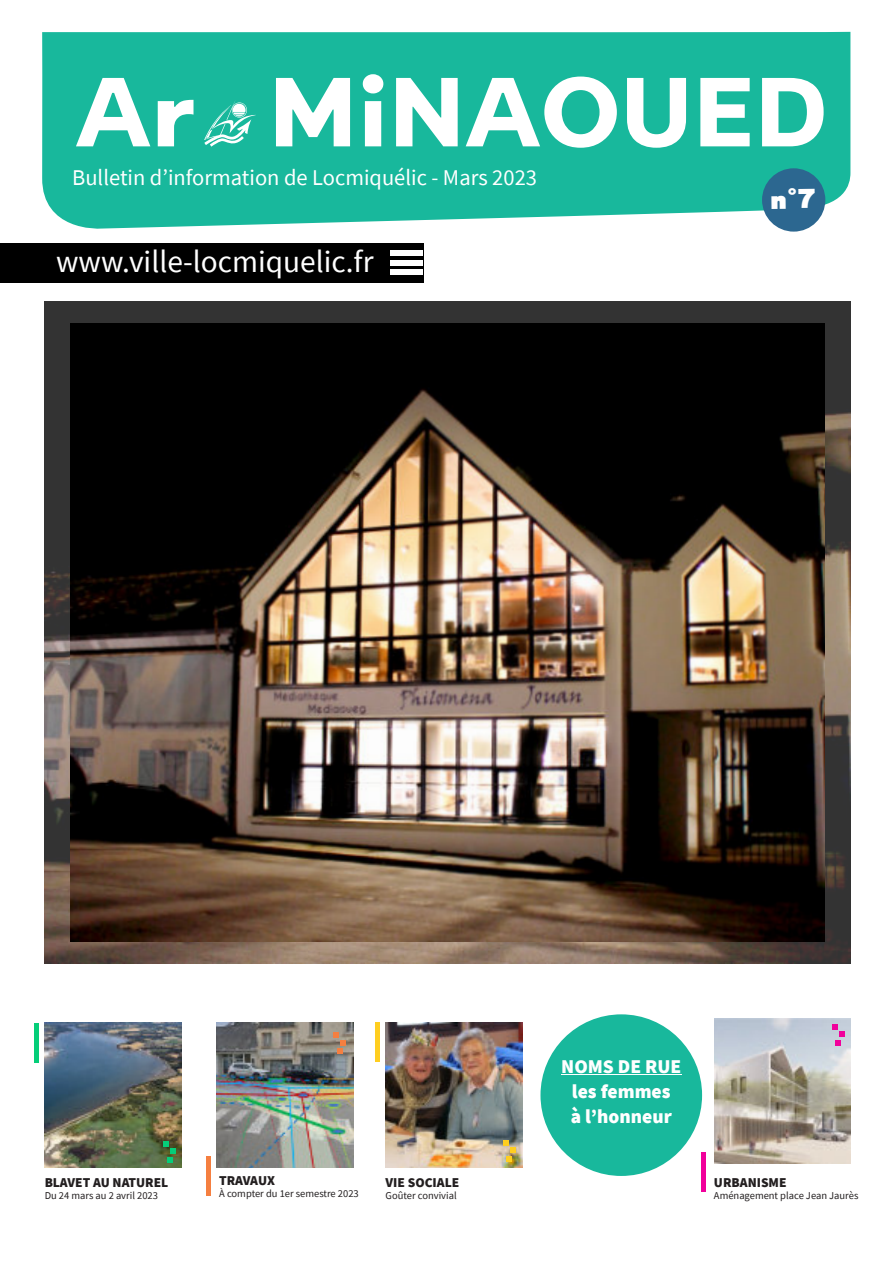
<style>
.page{position:relative;width:893px;height:1263px;background:#fff}
.page>*{position:absolute;margin:0;border:0;box-sizing:border-box;transform-origin:0 0}
.t1{font:700 97.8px "FONTSPRINGDEMO Quickflio";color:#fff}
.t2{font:31.35px "Source Sans Pro";color:#fff}
.t3{font:22.5px "Source Sans Pro";color:#fff}
.t4{font:900 19.5px/24.9px "Source Sans Pro";color:#fff;text-align:center}
.t5{font:900 13.5px "Source Sans Pro";color:#231f20}
.t6{font:10.5px "Source Sans Pro";color:#231f20}
</style>
<div class="page">
<div style="left:42px;top:32px;width:808px;height:199px;background:#18b89c"></div>
<div style="left:540px;top:1014px;width:162px;height:162px;background:#18b89c;border-radius:50%"></div>
<div style="left:762px;top:168px;width:63px;height:64px;background:#2c6790;border-radius:50%"></div>
<div style="left:0;top:243px;width:423px;height:40px;background:#000"></div>
<div style="left:390px;top:260px;width:33px;height:5px;background:#fff"></div>
<div style="left:390px;top:251px;width:33px;height:5px;background:#fff"></div>
<div style="left:390px;top:269px;width:33px;height:6px;background:#fff"></div>
<hr style="left:561px;top:1074px;width:120px;height:1px;background:#fff">
<svg style="left:204px;top:100px;width:52px;height:47px;background:#51c9b4"></svg>
<img style="left:45px;top:1023px;width:136px;height:145px">
<img style="left:217px;top:1023px;width:136px;height:145px">
<img style="left:386px;top:1022px;width:136px;height:145px">
<img style="left:714px;top:1018px;width:136px;height:145px">
<div style="left:375px;top:1022px;width:5px;height:40px;background:#ffce20"></div>
<div style="left:206px;top:1156px;width:5px;height:40px;background:#f57f40"></div>
<hr style="left:34px;top:1023px;width:4px;height:39px;background:#05ce79">
<svg style="left:163px;top:1141px;width:13px;height:21px"></svg>
<svg style="left:503px;top:1140px;width:13px;height:22px"></svg>
<svg style="left:333px;top:1032px;width:13px;height:22px"></svg>
<svg style="left:832px;top:1024px;width:13px;height:22px"></svg>
<div style="left:701px;top:1152px;width:5px;height:39px;background:#f1009b"></div>
<img style="left:45px;top:302px;width:805px;height:661px">
<img style="left:71px;top:323px;width:753px;height:618px">
<h1 class="t1" style="left:75px;top:68px;width:753px">Ar MiNAOUED</h1>
<h3 class="t3" style="left:72px;top:168px;width:466px">Bulletin d’information de Locmiquélic - Mars 2023</h3>
<h2 class="t2" style="left:56px;top:249px;width:319px">www.ville-locmiquelic.fr</h2>
<p class="t5" style="left:45px;top:1177px;width:125px">BLAVET AU NATUREL</p>
<p class="t6" style="left:45px;top:1191px;width:115px">Du 24 mars au 2 avril 2023</p>
<p class="t5" style="left:219px;top:1175px;width:57px">TRAVAUX</p>
<p class="t6" style="left:219px;top:1189px;width:141px">À compter du 1er semestre 2023</p>
<p class="t5" style="left:386px;top:1177px;width:75px">VIE SOCIALE</p>
<p class="t6" style="left:386px;top:1191px;width:73px">Goûter convivial</p>
<h3 class="t4" style="left:561px;top:1055px;width:122px">NOMS DE RUE les femmes<br>à l’honneur</h3>
<p class="t5" style="left:714px;top:1177px;width:74px">URBANISME</p>
<p class="t6" style="left:714px;top:1191px;width:146px">Aménagement place Jean Jaurès</p>
</div>
